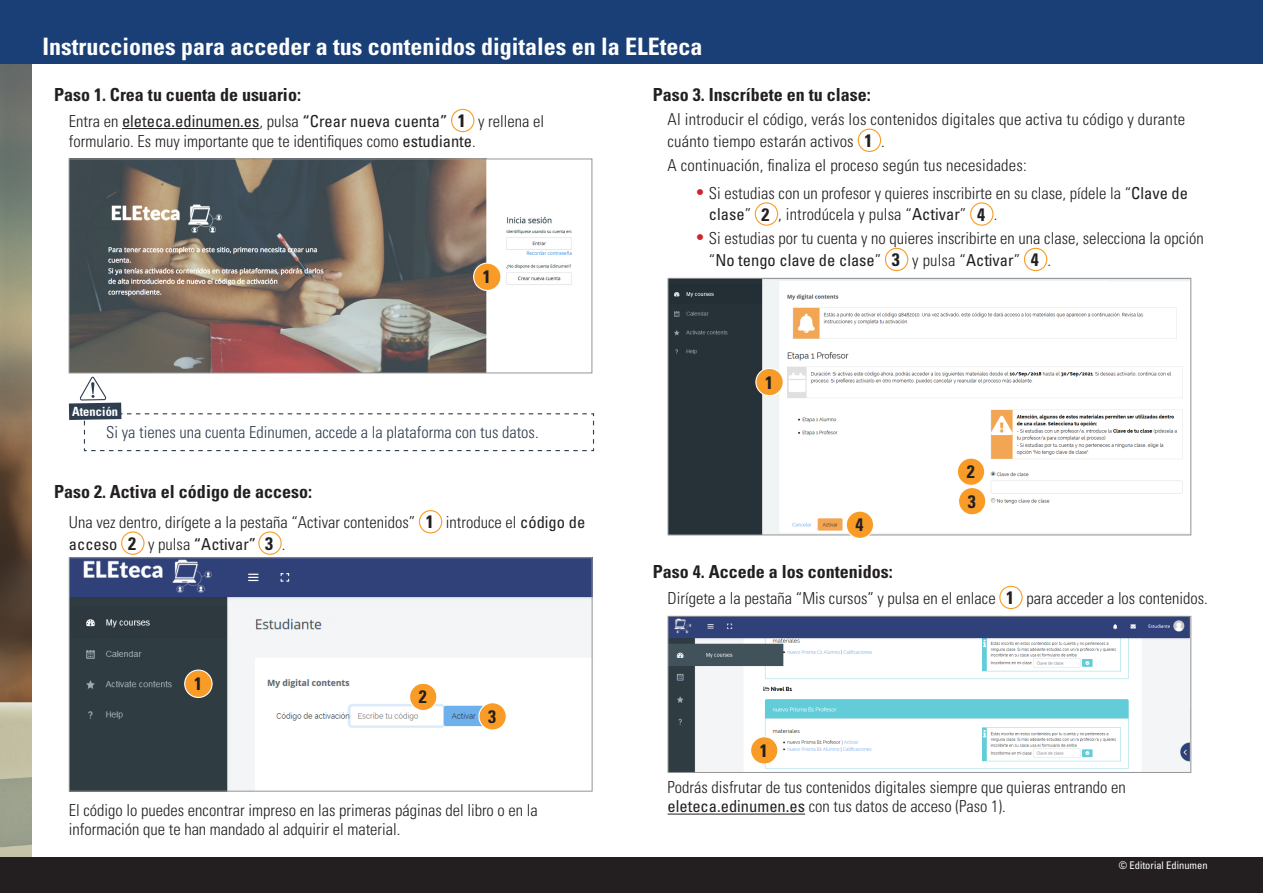
<style>
.page{position:relative;width:1263px;height:893px;background:#fff}
.page>*{position:absolute;margin:0;border:0;box-sizing:border-box;transform-origin:0 0}
.t1{font:700 condensed 24px "Univers LT Std";color:#fff}
.t2{font:700 condensed 18px "Univers LT Std";color:#231f20}
.t3{font:300 condensed 16.5px/21.3px "Univers LT Std";color:#231f20}
.t4{font:condensed 16.5px "Univers LT Std";color:#231f20}
.t5{font:300 condensed 16.5px "Univers LT Std";color:#2e3d4f}
.t6{font:700 condensed 12.6px "Univers LT Std";color:#fff}
.t7{font:condensed 10.5px "Univers LT Std";color:#fff}
.s1{font-weight:300}
.s2{font-weight:400}
.s3{color:#d1232a}
</style>
<div class="page">
<img style="left:0;top:64px;width:32px;height:793px">
<div style="left:0;top:857px;width:1263px;height:36px;background:#231f20"></div>
<hr style="left:122px;top:128px;width:137px;height:1px;background:#231f20">
<div style="left:451px;top:109px;width:23px;height:23px;border:1px solid #f89c27;border-radius:50%"></div>
<img style="left:71px;top:161px;width:501px;height:210px">
<div style="left:69px;top:159px;width:523px;height:214px;border:1px solid #939598"></div>
<svg style="left:69px;top:377px;width:526px;height:75px"></svg>
<div style="left:419px;top:510px;width:23px;height:23px;border:1px solid #f89c27;border-radius:50%"></div>
<div style="left:121px;top:531px;width:24px;height:24px;border:1px solid #f89c27;border-radius:50%"></div>
<div style="left:258px;top:531px;width:24px;height:24px;border:1px solid #f89c27;border-radius:50%"></div>
<img style="left:71px;top:559px;width:519px;height:230px">
<div style="left:69px;top:557px;width:523px;height:234px;border:1px solid #939598"></div>
<hr style="left:668px;top:814px;width:137px;height:1px;background:#231f20">
<div style="left:858px;top:129px;width:23px;height:23px;border:1px solid #f89c27;border-radius:50%"></div>
<div style="left:755px;top:202px;width:23px;height:24px;border:1px solid #f89c27;border-radius:50%"></div>
<div style="left:970px;top:202px;width:23px;height:24px;border:1px solid #f89c27;border-radius:50%"></div>
<div style="left:885px;top:248px;width:23px;height:23px;border:1px solid #f89c27;border-radius:50%"></div>
<div style="left:1024px;top:248px;width:23px;height:23px;border:1px solid #f89c27;border-radius:50%"></div>
<img style="left:670px;top:280px;width:519px;height:253px">
<div style="left:668px;top:278px;width:523px;height:257px;border:1px solid #939598"></div>
<div style="left:999px;top:586px;width:24px;height:23px;border:1px solid #f89c27;border-radius:50%"></div>
<img style="left:670px;top:618px;width:519px;height:153px">
<div style="left:668px;top:616px;width:523px;height:157px;border:1px solid #939598"></div>
<div style="left:0;top:0;width:1263px;height:64px;background:#193f76"></div>
<div style="left:474px;top:263px;width:27px;height:27px;background:#f89c27;border-radius:50%"></div>
<div style="left:473px;top:263px;width:28px;height:28px;border:1px solid #fff;border-radius:50%"></div>
<div style="left:756px;top:368px;width:27px;height:28px;background:#f89c27;border-radius:50%"></div>
<div style="left:755px;top:368px;width:29px;height:28px;border:1px solid #fff;border-radius:50%"></div>
<div style="left:957px;top:458px;width:28px;height:27px;background:#f89c27;border-radius:50%"></div>
<div style="left:957px;top:457px;width:28px;height:29px;border:1px solid #fff;border-radius:50%"></div>
<div style="left:846px;top:511px;width:28px;height:27px;background:#f89c27;border-radius:50%"></div>
<div style="left:846px;top:510px;width:28px;height:29px;border:1px solid #fff;border-radius:50%"></div>
<div style="left:958px;top:487px;width:28px;height:28px;background:#f89c27;border-radius:50%"></div>
<div style="left:958px;top:487px;width:28px;height:28px;border:1px solid #fff;border-radius:50%"></div>
<div style="left:751px;top:737px;width:27px;height:27px;background:#f89c27;border-radius:50%"></div>
<div style="left:750px;top:736px;width:28px;height:29px;border:1px solid #fff;border-radius:50%"></div>
<div style="left:185px;top:670px;width:27px;height:27px;background:#f89c27;border-radius:50%"></div>
<div style="left:184px;top:670px;width:29px;height:28px;border:1px solid #fff;border-radius:50%"></div>
<div style="left:410px;top:683px;width:27px;height:27px;background:#f89c27;border-radius:50%"></div>
<div style="left:409px;top:683px;width:28px;height:28px;border:1px solid #fff;border-radius:50%"></div>
<div style="left:479px;top:703px;width:27px;height:27px;background:#f89c27;border-radius:50%"></div>
<div style="left:478px;top:702px;width:29px;height:29px;border:1px solid #fff;border-radius:50%"></div>
<p class="t1" style="left:43px;top:32px;width:661px">Instrucciones para acceder a tus contenidos digitales en la ELEteca</p>
<p class="t2" style="left:54px;top:84px;width:248px">Paso 1. Crea tu cuenta de usuario:</p>
<p class="t4" style="left:69px;top:111px;width:380px"><span class="s1">Entra en</span> eleteca.edinumen.es<span class="s1">, pulsa</span> “Crear nueva cuenta”</p>
<p class="t2" style="left:458px;top:110px;width:9px">1</p>
<p class="t3" style="left:478px;top:110px;width:67px">y rellena el</p>
<p class="t3" style="left:69px;top:130px;width:408px">formulario. Es muy importante que te identifiques como <span class="s2">estudiante</span>.</p>
<p class="t6" style="left:72px;top:404px;width:48px;rotate:-1deg">Atención</p>
<p class="t2" style="left:483px;top:266px;width:9px">1</p>
<p class="t5" style="left:106px;top:422px;width:434px">Si ya tienes una cuenta Edinumen, accede a la plataforma con tus datos.</p>
<p class="t2" style="left:54px;top:481px;width:259px">Paso 2. Activa el código de acceso:</p>
<p class="t3" style="left:69px;top:512px;width:348px">Una vez dentro, dirígete a la pestaña “Activar contenidos”</p>
<p class="t2" style="left:426px;top:511px;width:9px">1</p>
<p class="t3" style="left:446px;top:512px;width:141px">introduce el <span class="s2">código de</span></p>
<p class="t4" style="left:69px;top:533px;width:50px">acceso</p>
<p class="t2" style="left:128px;top:532px;width:9px">2</p>
<p class="t4" style="left:148px;top:533px;width:110px"><span class="s1">y pulsa</span> “Activar”</p>
<p class="t2" style="left:265px;top:532px;width:9px">3</p>
<p class="t3" style="left:282px;top:533px;width:5px">.</p>
<p class="t2" style="left:194px;top:673px;width:9px">1</p>
<p class="t2" style="left:419px;top:686px;width:9px">2</p>
<p class="t2" style="left:488px;top:705px;width:9px">3</p>
<p class="t3" style="left:69px;top:800px;width:470px;line-height:19.8px">El código lo puedes encontrar impreso en las primeras páginas del libro o en la información que te han mandado al adquirir el material.</p>
<p class="t2" style="left:653px;top:84px;width:219px">Paso 3. Inscríbete en tu clase:</p>
<p class="t3" style="left:668px;top:109px;width:519px">Al introducir el código, verás los contenidos digitales que activa tu código y durante cuánto tiempo estarán activos</p>
<p class="t2" style="left:865px;top:129px;width:9px">1</p>
<p class="t3" style="left:881px;top:130px;width:5px">.</p>
<p class="t3" style="left:668px;top:154px;width:361px">A continuación, finaliza el proceso según tus necesidades:</p>
<p class="t3" style="left:709px;top:183px;width:481px;text-indent:-14px"><span class="s3">•</span> Si estudias con un profesor y quieres inscribirte en su clase, pídele la “<span class="s2">Clave de clase</span>”</p>
<p class="t2" style="left:762px;top:203px;width:9px">2</p>
<p class="t3" style="left:778px;top:204px;width:189px">, introdúcela y pulsa “<span class="s2">Activar</span>”</p>
<p class="t2" style="left:977px;top:203px;width:9px">4</p>
<p class="t3" style="left:994px;top:204px;width:5px">.</p>
<p class="t3" style="left:709px;top:228px;width:496px;text-indent:-14px"><span class="s3">•</span> Si estudias por tu cuenta y no quieres inscribirte en una clase, selecciona la opción “<span class="s2">No tengo clave de clase</span>”</p>
<p class="t2" style="left:892px;top:249px;width:9px">3</p>
<p class="t3" style="left:912px;top:249px;width:109px">y pulsa “<span class="s2">Activar</span>”</p>
<p class="t2" style="left:1031px;top:249px;width:9px">4</p>
<p class="t3" style="left:1047px;top:249px;width:5px">.</p>
<p class="t2" style="left:765px;top:371px;width:9px">1</p>
<p class="t2" style="left:855px;top:514px;width:9px">4</p>
<p class="t2" style="left:967px;top:461px;width:9px">2</p>
<p class="t2" style="left:968px;top:490px;width:9px">3</p>
<p class="t2" style="left:653px;top:561px;width:241px">Paso 4. Accede a los contenidos:</p>
<p class="t3" style="left:668px;top:587px;width:329px">Dirígete a la pestaña “Mis cursos” y pulsa en el enlace</p>
<p class="t2" style="left:1006px;top:586px;width:9px">1</p>
<p class="t3" style="left:1026px;top:587px;width:183px">para acceder a los contenidos.</p>
<p class="t2" style="left:760px;top:739px;width:9px">1</p>
<p class="t3" style="left:668px;top:776px;width:460px">Podrás disfrutar de tus contenidos digitales siempre que quieras entrando en</p>
<p class="t3" style="left:668px;top:796px;width:340px"><span class="s2">eleteca.edinumen.es</span> con tus datos de acceso (Paso 1).</p>
<p class="t7" style="left:1119px;top:858px;width:90px">© Editorial Edinumen</p>
</div>
